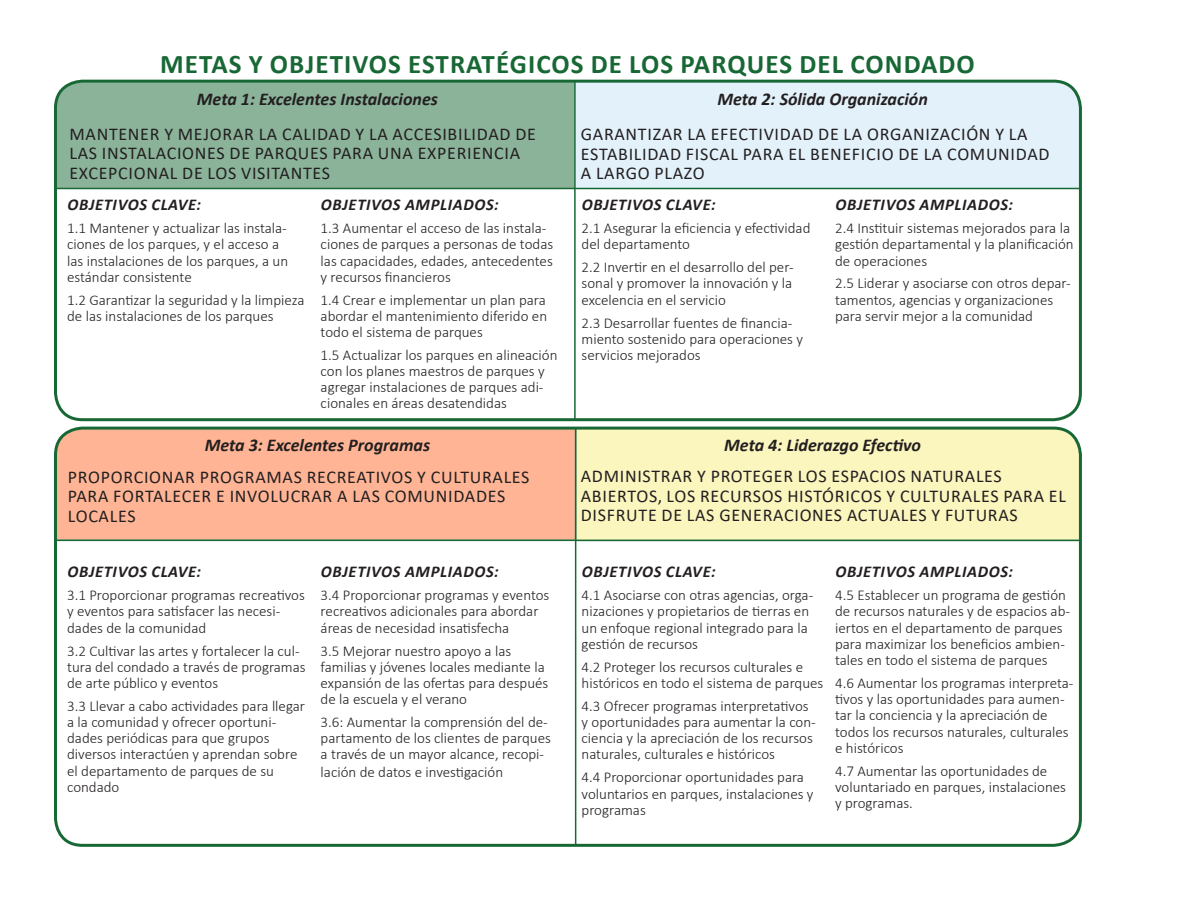
<style>
.page{position:relative;width:1188px;height:918px;background:#fff}
.page>*{position:absolute;margin:0;border:0;box-sizing:border-box;transform-origin:0 0}
.Heading_3{font:700 27px "Calibri";letter-spacing:.04em;color:#186835}
.Heading_3-2{font:18px/19.4px "Calibri";letter-spacing:.04em;color:#231f20}
.Tag_line{font:italic 700 18px "Calibri";color:#231f20}
.Heading_5{font:italic 700 16.5px "Calibri";letter-spacing:.04em;color:#231f20}
.t1{font:300 15px/16.2px "Calibri";color:#231f20}
</style>
<div class="page">
<div style="left:576px;top:427px;width:506px;height:113px;background:#fbf5be"></div>
<div style="left:576px;top:82px;width:504px;height:106px;background:#e3f1fb"></div>
<div style="left:55px;top:428px;width:520px;height:112px;background:#ffb595"></div>
<div style="left:56px;top:82px;width:518px;height:106px;background:#8bb39a"></div>
<div style="left:54px;top:80px;width:1028px;height:341px;border:3px solid #186835;border-radius:27px"></div>
<hr style="left:575px;top:428px;width:1px;height:417px;background:#186835">
<hr style="left:574px;top:82px;width:2px;height:337px;background:#186835">
<div style="left:54px;top:427px;width:1028px;height:420px;border:3px solid #186835;border-radius:27px"></div>
<hr style="left:56px;top:540px;width:1025px;height:1px;background:#186835">
<hr style="left:55px;top:188px;width:1026px;height:1px;background:#186835">
<p class="Heading_3" style="left:160px;top:45px;width:816px">METAS Y OBJETIVOS ESTRATÉGICOS DE LOS PARQUES DEL CONDADO</p>
<p class="Tag_line" style="left:197px;top:86px;width:243px">Meta 1: Excelentes Instalaciones</p>
<p class="Heading_3-2" style="left:69px;top:124px;width:468px">MANTENER Y MEJORAR LA CALIDAD Y LA ACCESIBILIDAD DE<br>LAS INSTALACIONES DE PARQUES PARA UNA EXPERIENCIA<br>EXCEPCIONAL DE LOS VISITANTES</p>
<p class="Heading_5" style="left:67px;top:193px;width:135px">OBJETIVOS CLAVE:</p>
<p class="t1" style="left:67px;top:220px;width:222px">1.1 Mantener y actualizar las instala&shy;ciones de los parques, y el acceso a las instalaciones de los parques, a un estándar consistente</p>
<p class="t1" style="left:67px;top:291px;width:239px">1.2 Garantizar la seguridad y la limpieza de las instalaciones de los parques</p>
<p class="Heading_5" style="left:321px;top:193px;width:179px">OBJETIVOS AMPLIADOS:</p>
<p class="t1" style="left:321px;top:220px;width:234px">1.3 Aumentar el acceso de las instala&shy;ciones de parques a personas de todas las capacidades, edades, antecedentes y recursos financieros</p>
<p class="t1" style="left:321px;top:291px;width:228px;text-align:justify">1.4 Crear e implementar un plan para abordar el mantenimiento diferido en todo el sistema de parques</p>
<p class="t1" style="left:321px;top:347px;width:238px">1.5 Actualizar los parques en alineación con los planes maestros de parques y agregar instalaciones de parques adi&shy;cionales en áreas desatendidas</p>
<p class="Tag_line" style="left:205px;top:432px;width:227px">Meta 3: Excelentes Programas</p>
<p class="Heading_3-2" style="left:68px;top:467px;width:463px">PROPORCIONAR PROGRAMAS RECREATIVOS Y CULTURALES<br>PARA FORTALECER E INVOLUCRAR A LAS COMUNIDADES<br>LOCALES</p>
<p class="Heading_5" style="left:67px;top:560px;width:135px">OBJETIVOS CLAVE:</p>
<p class="t1" style="left:67px;top:587px;width:239px">3.1 Proporcionar programas recreativos y eventos para satisfacer las necesi&shy;dades de la comunidad</p>
<p class="t1" style="left:67px;top:642px;width:240px">3.2 Cultivar las artes y fortalecer la cul&shy;tura del condado a través de programas de arte público y eventos</p>
<p class="t1" style="left:67px;top:698px;width:239px">3.3 Llevar a cabo actividades para llegar a la comunidad y ofrecer oportuni&shy;dades periódicas para que grupos diversos interactúen y aprendan sobre el departamento de parques de su condado</p>
<p class="Heading_5" style="left:321px;top:560px;width:179px">OBJETIVOS AMPLIADOS:</p>
<p class="t1" style="left:321px;top:587px;width:230px">3.4 Proporcionar programas y eventos recreativos adicionales para abordar áreas de necesidad insatisfecha</p>
<p class="t1" style="left:321px;top:642px;width:229px">3.5 Mejorar nuestro apoyo a las familias y jóvenes locales mediante la expansión de las ofertas para después de la escuela y el verano</p>
<p class="t1" style="left:321px;top:714px;width:232px">3.6: Aumentar la comprensión del de&shy;partamento de los clientes de parques a través de un mayor alcance, recopi-</p>
<p class="t1" style="left:321px;top:764px;width:184px">lación de datos e investigación</p>
<p class="Tag_line" style="left:717px;top:86px;width:212px">Meta 2: Sólida Organización</p>
<p class="Heading_3-2" style="left:581px;top:124px;width:470px">GARANTIZAR LA EFECTIVIDAD DE LA ORGANIZACIÓN Y LA<br>ESTABILIDAD FISCAL PARA EL BENEFICIO DE LA COMUNIDAD<br>A LARGO PLAZO</p>
<p class="Heading_5" style="left:582px;top:193px;width:135px">OBJETIVOS CLAVE:</p>
<p class="t1" style="left:582px;top:220px;width:230px">2.1 Asegurar la eficiencia y efectividad del departamento</p>
<p class="t1" style="left:582px;top:259px;width:214px;text-align:justify">2.2 Invertir en el desarrollo del per&shy;sonal y promover la innovación y la excelencia en el servicio</p>
<p class="t1" style="left:582px;top:314px;width:223px">2.3 Desarrollar fuentes de financia&shy;miento sostenido para operaciones y servicios mejorados</p>
<p class="Heading_5" style="left:835px;top:193px;width:179px">OBJETIVOS AMPLIADOS:</p>
<p class="t1" style="left:835px;top:220px;width:240px">2.4 Instituir sistemas mejorados para la gestión departamental y la planificación de operaciones</p>
<p class="t1" style="left:835px;top:275px;width:237px">2.5 Liderar y asociarse con otros depar&shy;tamentos, agencias y organizaciones para servir mejor a la comunidad</p>
<p class="Tag_line" style="left:724px;top:432px;width:198px">Meta 4: Liderazgo Efectivo</p>
<p class="Heading_3-2" style="left:581px;top:466px;width:487px">ADMINISTRAR Y PROTEGER LOS ESPACIOS NATURALES<br>ABIERTOS, LOS RECURSOS HISTÓRICOS Y CULTURALES PARA EL<br>DISFRUTE DE LAS GENERACIONES ACTUALES Y FUTURAS</p>
<p class="Heading_5" style="left:582px;top:560px;width:135px">OBJETIVOS CLAVE:</p>
<p class="t1" style="left:582px;top:587px;width:233px">4.1 Asociarse con otras agencias, orga&shy;nizaciones y propietarios de tierras en un enfoque regional integrado para la gestión de recursos</p>
<p class="t1" style="left:582px;top:659px;width:243px">4.2 Proteger los recursos culturales e históricos en todo el sistema de parques</p>
<p class="t1" style="left:582px;top:698px;width:236px">4.3 Ofrecer programas interpretativos y oportunidades para aumentar la con&shy;ciencia y la apreciación de los recursos naturales, culturales e históricos</p>
<p class="t1" style="left:582px;top:769px;width:233px">4.4 Proporcionar oportunidades para voluntarios en parques, instalaciones y programas</p>
<p class="Heading_5" style="left:835px;top:560px;width:179px">OBJETIVOS AMPLIADOS:</p>
<p class="t1" style="left:835px;top:587px;width:236px">4.5 Establecer un programa de gestión de recursos naturales y de espacios ab&shy;iertos en el departamento de parques para maximizar los beneficios ambien&shy;tales en todo el sistema de parques</p>
<p class="t1" style="left:835px;top:675px;width:240px">4.6 Aumentar los programas interpreta&shy;tivos y las oportunidades para aumen&shy;tar la conciencia y la apreciación de todos los recursos naturales, culturales e históricos</p>
<p class="t1" style="left:835px;top:762px;width:232px">4.7 Aumentar las oportunidades de voluntariado en parques, instalaciones y programas.</p>
</div>
